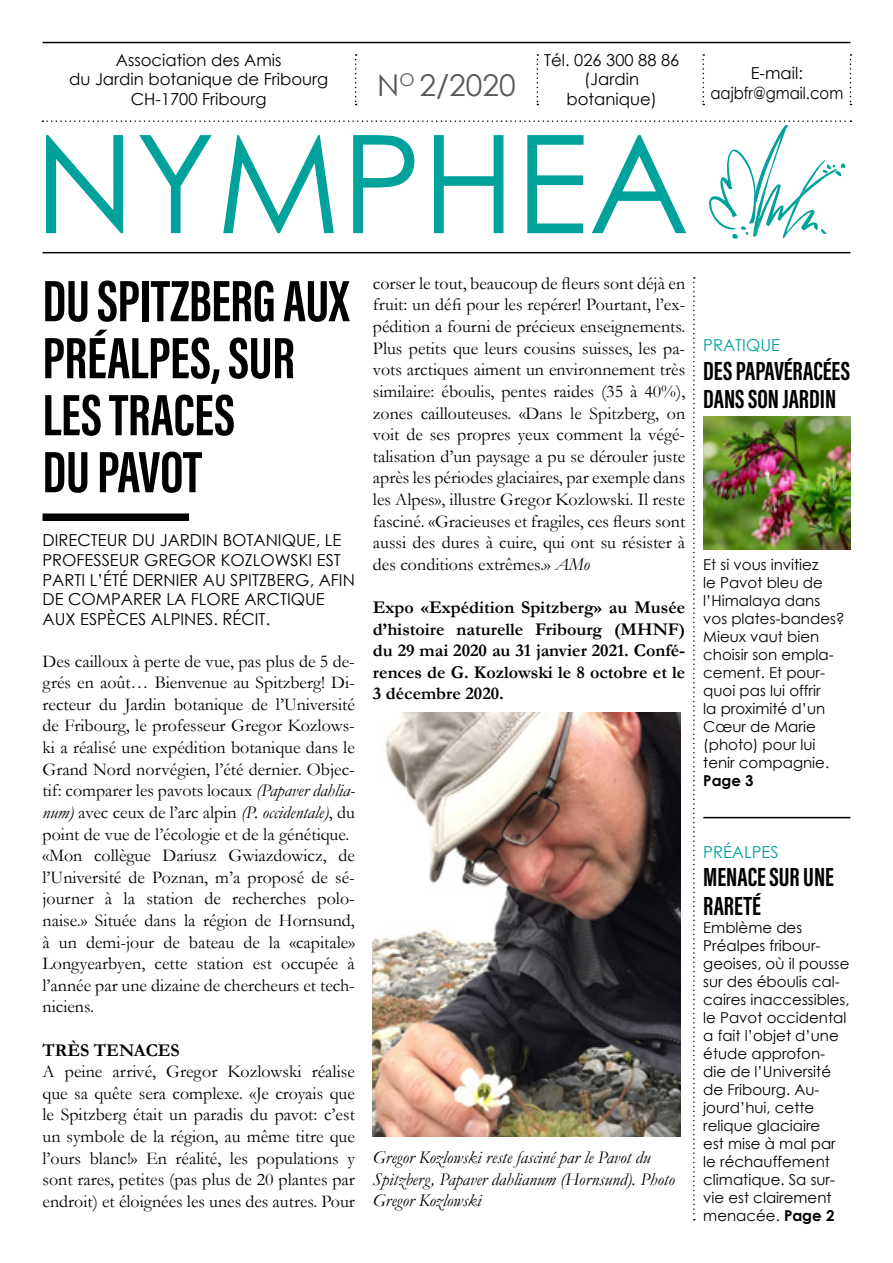
<style>
.page{position:relative;width:893px;height:1263px;background:#fff}
.page>*{position:absolute;margin:0;border:0;box-sizing:border-box;transform-origin:0 0}
.t1{font:136.5px "Century Gothic";color:#00a29b}
.t2{font:700 60px/57px "Acumin Pro Extra Cond";letter-spacing:-.005em;color:#000}
.t3{font:30px "Century Gothic";color:#575756}
.t4{font:700 27px/28.5px "Acumin Pro Extra Cond";color:#000}
.t5{font:18px/21.6px "Garamond";color:#000;text-align:justify}
.t6{font:700 18px/21.6px "Garamond";color:#000;text-align:justify}
.t7{font:italic 18px/21.6px "Garamond";color:#000}
.t8{font:16.5px/19.8px "Century Gothic";color:#000;text-align:center}
.t9{font:16.5px "Century Gothic";color:#00a29b}
.t10{font:15px/18px "Century Gothic";color:#000}
.t11{font:700 15px "Century Gothic";color:#000}
.s1{font-style:italic}
.s2{font-weight:700}
</style>
<div class="page">
<svg style="left:355px;top:54px;width:2px;height:51px"></svg>
<svg style="left:537px;top:54px;width:1px;height:51px"></svg>
<hr style="left:43px;top:42px;width:807px;height:1px;background:#000">
<svg style="left:702px;top:54px;width:2px;height:51px"></svg>
<svg style="left:850px;top:54px;width:1px;height:51px"></svg>
<hr style="left:43px;top:252px;width:807px;height:1px;background:#000">
<svg style="left:43px;top:120px;width:808px;height:119px"></svg>
<div style="left:43px;top:513px;width:146px;height:8px;background:#000"></div>
<hr style="left:703px;top:817px;width:147px;height:1px;background:#000">
<svg style="left:693px;top:277px;width:2px;height:943px"></svg>
<img style="left:373px;top:712px;width:307px;height:424px">
<img style="left:703px;top:417px;width:147px;height:133px">
<p class="t8" style="left:69px;top:49px;width:261px">Association des Amis<br>du Jardin botanique de Fribourg<br>CH-1700 Fribourg</p>
<h3 class="t3" style="left:377px;top:64px;width:140px">N<sup>O</sup> 2/2020</h3>
<p class="t8" style="left:544px;top:49px;width:137px">Tél. 026 300 88 86 (Jardin botanique)</p>
<h1 class="t1" style="left:34px;top:88px;width:657px">NYMPHEA</h1>
<p class="t8" style="left:710px;top:63px;width:134px">E-mail: aajbfr@gmail.com</p>
<h2 class="t2" style="left:43px;top:272px;width:308px">DU SPITZBERG AUX<br>PRÉALPES, SUR<br>LES TRACES<br>DU PAVOT</h2>
<p class="t8" style="left:43px;top:530px;width:314px;text-align:left">DIRECTEUR DU JARDIN BOTANIQUE, LE<br>PROFESSEUR GREGOR KOZLOWSKI EST<br>PARTI L’ÉTÉ DERNIER AU SPITZBERG, AFIN<br>DE COMPARER LA FLORE ARCTIQUE<br>AUX ESPÈCES ALPINES. RÉCIT.</p>
<p class="t5" style="left:43px;top:650px;width:314px;text-align:left">Des cailloux à perte de vue, pas plus de 5 de&shy;grés en août… Bienvenue au Spitzberg! Di&shy;recteur du Jardin botanique de l’Université de Fribourg, le professeur Gregor Kozlows&shy;ki a réalisé une expédition botanique dans le Grand Nord norvégien, l’été dernier. Objec&shy;tif: comparer les pavots locaux <span class="s1">(Papaver dahlia&shy;num)</span> avec ceux de l’arc alpin <span class="s1">(P. occidentale)</span>, du point de vue de l’écologie et de la génétique. «Mon collègue Dariusz Gwiazdowicz, de l’Université de Poznan, m’a proposé de sé&shy;journer à la station de recherches polo&shy;naise.» Située dans la région de Hornsund, à un demi-jour de bateau de la «capitale» Longyearbyen, cette station est occupée à l’année par une dizaine de chercheurs et tech&shy;niciens.</p>
<p class="t6" style="left:43px;top:1039px;width:139px">TRÈS TENACES</p>
<p class="t5" style="left:43px;top:1060px;width:314px">A peine arrivé, Gregor Kozlowski réalise que sa quête sera complexe. «Je croyais que le Spitzberg était un paradis du pavot: c’est un symbole de la région, au même titre que l’ours blanc!» En réalité, les populations y sont rares, petites (pas plus de 20 plantes par endroit) et éloignées les unes des autres. Pour</p>
<p class="t5" style="left:373px;top:272px;width:314px">corser le tout, beaucoup de fleurs sont déjà en fruit: un défi pour les repérer! Pourtant, l’ex&shy;pédition a fourni de précieux enseignements.<br>Plus petits que leurs cousins suisses, les pa&shy;vots arctiques aiment un environnement très similaire: éboulis, pentes raides (35 à 40%), zones caillouteuses. «Dans le Spitzberg, on voit de ses propres yeux comment la végé&shy;talisation d’un paysage a pu se dérouler juste après les périodes glaciaires, par exemple dans les Alpes», illustre Gregor Kozlowski. Il reste fasciné. «Gracieuses et fragiles, ces fleurs sont aussi des dures à cuire, qui ont su résister à des conditions extrêmes.» <span class="s1">AMo</span></p>
<p class="t6" style="left:373px;top:596px;width:314px">Expo «Expédition Spitzberg» au Musée d’histoire naturelle Fribourg (MHNF) du 29 mai 2020 au 31 janvier 2021. Confé&shy;rences de G. Kozlowski le 8 octobre et le 3 décembre 2020.</p>
<p class="t9" style="left:703px;top:334px;width:78px">PRATIQUE</p>
<h3 class="t4" style="left:703px;top:356px;width:148px">DES PAPAVÉRACÉES<br>DANS SON JARDIN</h3>
<p class="t10" style="left:703px;top:555px;width:143px">Et si vous invitiez<br>le Pavot bleu de l’Himalaya dans vos plates-bandes?<br>Mieux vaut bien choisir son empla&shy;cement. Et pour&shy;quoi pas lui offrir<br>la proximité d’un<br>Cœur de Marie (photo) pour lui tenir compagnie.</p>
<p class="t11" style="left:703px;top:769px;width:52px">Page 3</p>
<p class="t7" style="left:373px;top:1146px;width:303px">Gregor Kozlowski reste fasciné par le Pavot du<br>Spitzberg, Papaver dahlianum (Hornsund). Photo<br>Gregor Kozlowski</p>
<p class="t9" style="left:703px;top:840px;width:77px">PRÉALPES</p>
<h3 class="t4" style="left:703px;top:863px;width:132px">MENACE SUR UNE<br>RARETÉ</h3>
<p class="t10" style="left:703px;top:918px;width:148px">Emblème des<br>Préalpes fribour&shy;geoises, où il pousse sur des éboulis cal&shy;caires inaccessibles, le Pavot occidental a fait l’objet d’une étude approfon&shy;die de l’Université de Fribourg. Au&shy;jourd’hui, cette relique glaciaire<br>est mise à mal par le réchauffement climatique. Sa sur&shy;vie est clairement menacée. <span class="s2">Page 2</span></p>
</div>
